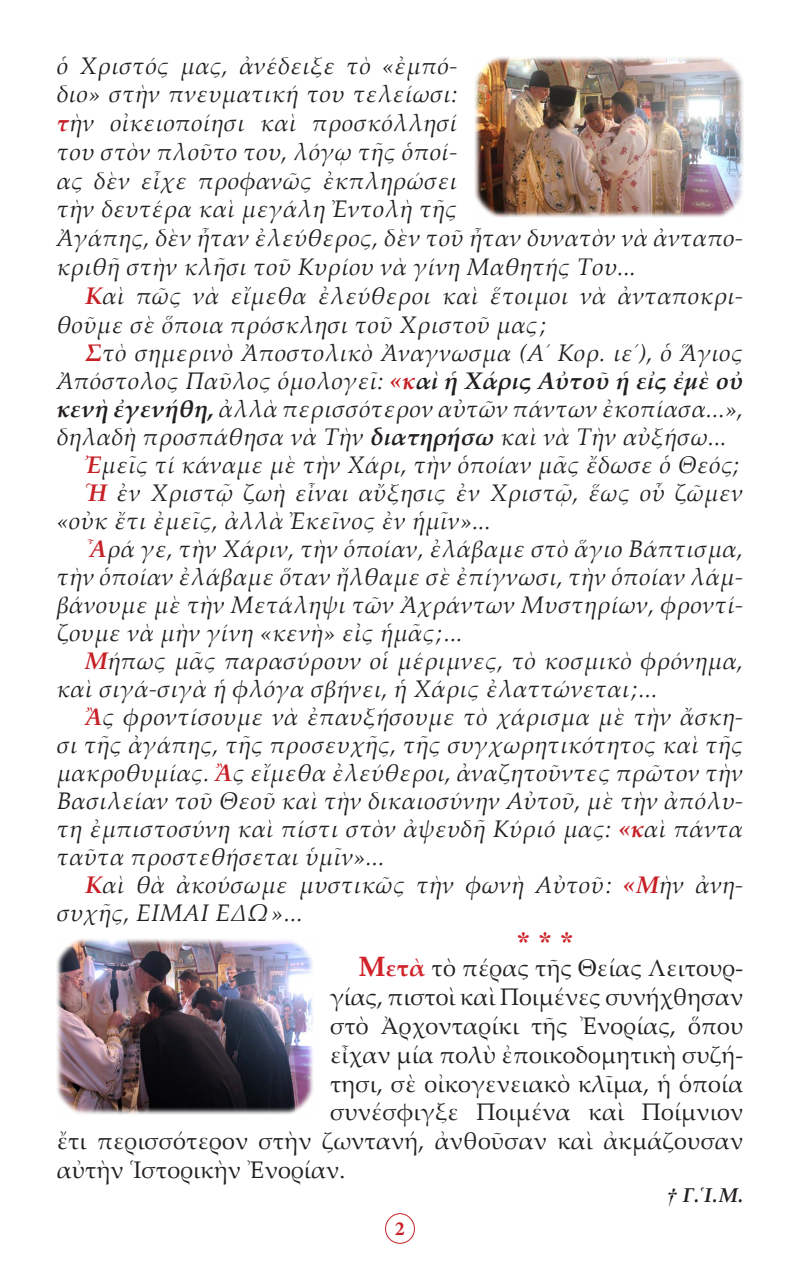
<style>
.page{position:relative;width:800px;height:1270px;background:#fff}
.page>*{position:absolute;margin:0;border:0;box-sizing:border-box;transform-origin:0 0}
.t1{font:28px "CTOS New Times Bold Test 1";color:#d1232a}
.t2{font:italic 24px/28px "Palatino Linotype";letter-spacing:.01em;color:#231f20}
.t3{font:24px/28.8px "Palatino Linotype";letter-spacing:.01em;color:#231f20;text-align:right}
.t4{font:italic 700 20px "Palatino Linotype";color:#231f20}
.t5{font:700 20px "Minion Pro";color:#c62026}
.s1{font-weight:700;color:#c62026}
.s2{font-weight:700}
.s3{font-weight:700;font-size:28px;color:#d1232a}
.s4{font-weight:700;color:#d1232a}
.s5{font-family:"CTOS New Times Bold Italic Test 1";font-weight:400;font-style:normal}
.s6{font-style:normal}
</style>
<div class="page">
<div style="left:385px;top:1213px;width:30px;height:31px;border:1px solid #c62026;border-radius:50%"></div>
<img style="left:474px;top:57px;width:269px;height:161px">
<img style="left:57px;top:939px;width:256px;height:175px">
<p class="t2" style="left:57px;top:51px;width:688px;line-height:28.6px">ὁ Χριστός μας, ἀνέδειξε τὸ «ἐμπό-<br>διο» στὴν πνευματική του τελείωσι:<br><span class="s1">τ</span>ὴν οἰκειοποίησι καὶ προσκόλλησί<br>του στὸν πλοῦτο του, λόγῳ τῆς ὁποί-<br>ας δὲν εἶχε προφανῶς ἐκπληρώσει<br>τὴν δευτέρα καὶ μεγάλη Ἐντολὴ τῆς<br>Ἀγάπης, δὲν ἦταν ἐλεύθερος, δὲν τοῦ ἦταν δυνατὸν νὰ ἀνταπο&shy;κριθῆ στὴν κλῆσι τοῦ Κυρίου νὰ γίνη Μαθητής Του...</p>
<p class="t2" style="left:57px;top:280px;width:688px;line-height:28.8px;text-indent:28px"><span class="s1">Κ</span>αὶ πῶς νὰ εἴμεθα ἐλεύθεροι καὶ ἕτοιμοι νὰ ἀνταποκρι&shy;θοῦμε σὲ ὅποια πρόσκλησι τοῦ Χριστοῦ μας;</p>
<p class="t2" style="left:57px;top:338px;width:688px;text-align:justify;text-indent:28px"><span class="s1">Σ</span>τὸ σημερινὸ Ἀποστολικὸ Ἀναγνωσμα (Α´ Κορ. ιε´), ὁ Ἅγιος Ἀπόστολος Παῦλος ὁμολογεῖ: <span class="s1">«κ</span><span class="s2">αὶ ἡ Χάρις Αὐτοῦ ἡ εἰς ἐμὲ οὐ κενὴ ἐγενήθη,</span> ἀλλὰ περισσότερον αὐτῶν πάντων ἐκοπίασα...», δηλαδὴ προσπάθησα νὰ Τὴν <span class="s2">διατηρήσω</span> καὶ νὰ Τὴν αὐξήσω...</p>
<p class="t2" style="left:85px;top:450px;width:656px"><span class="s1">Ἐ</span>μεῖς τί κάναμε μὲ τὴν Χάρι, τὴν ὁποίαν μᾶς ἔδωσε ὁ Θεός;</p>
<p class="t2" style="left:57px;top:478px;width:688px;text-indent:28px"><span class="s1">Ἡ</span> ἐν Χριστῷ ζωὴ εἶναι αὔξησις ἐν Χριστῷ, ἕως οὗ ζῶμεν «οὐκ ἔτι ἐμεῖς, ἀλλὰ Ἐκεῖνος ἐν ἡμῖν»...</p>
<p class="t2" style="left:57px;top:534px;width:688px;text-align:justify;text-indent:28px"><span class="s1">῏Α</span>ρά γε, τὴν Χάριν, τὴν ὁποίαν, ἐλάβαμε στὸ ἅγιο Βάπτισμα, τὴν ὁποίαν ἐλάβαμε ὅταν ἤλθαμε σὲ ἐπίγνωσι, τὴν ὁποίαν λάμ&shy;βάνουμε μὲ τὴν Μετάληψι τῶν Ἀχράντων Μυστηρίων, φροντί&shy;ζουμε νὰ μὴν γίνη «κενὴ» εἰς ἡμᾶς;...</p>
<p class="t2" style="left:57px;top:646px;width:688px;text-indent:28px"><span class="s1">Μ</span>ήπως μᾶς παρασύρουν οἱ μέριμνες, τὸ κοσμικὸ φρόνημα, καὶ σιγά-σιγὰ ἡ φλόγα σβήνει, ἡ Χάρις ἐλαττώνεται;...</p>
<p class="t2" style="left:57px;top:702px;width:688px;text-align:justify;text-indent:28px"><span class="s1">Ἂ</span>ς φροντίσουμε νὰ ἐπαυξήσουμε τὸ χάρισμα μὲ τὴν ἄσκη&shy;σι τῆς ἀγάπης, τῆς προσευχῆς, τῆς συγχωρητικότητος καὶ τῆς μακροθυμίας. <span class="s1">Ἂ</span>ς εἴμεθα ἐλεύθεροι, ἀναζητοῦντες πρῶτον τὴν Βασιλείαν τοῦ Θεοῦ καὶ τὴν δικαιοσύνην Αὐτοῦ, μὲ τὴν ἀπόλυ&shy;τη ἐμπιστοσύνη καὶ πίστι στὸν ἀψευδῆ Κύριό μας: <span class="s1">«κ</span>αὶ πάντα ταῦτα προστεθήσεται ὑμῖν»...</p>
<p class="t2" style="left:57px;top:870px;width:688px;text-indent:28px"><span class="s1">Κ</span>αὶ θὰ ἀκούσωμε μυστικῶς τὴν φωνὴ Αὐτοῦ: <span class="s1">«Μ</span>ὴν ἀνη&shy;συχῆς, ΕΙΜΑΙ ΕΔΩ»...</p>
<p class="t1" style="left:517px;top:926px;width:59px">* * *</p>
<p class="t3" style="left:330px;top:953px;width:415px"><span class="s3">Μ</span><span class="s4">ετὰ</span> τὸ πέρας τῆς Θείας Λειτουρ&shy;γίας, πιστοὶ καὶ Ποιμένες συνήχθησαν</p>
<p class="t3" style="left:330px;top:1010px;width:415px">στὸ Ἀρχονταρίκι τῆς Ἐνορίας, ὅπου</p>
<p class="t3" style="left:330px;top:1039px;width:415px">εἶχαν μία πολὺ ἐποικοδομητικὴ συζή-</p>
<p class="t3" style="left:330px;top:1068px;width:415px">τησι, σὲ οἰκογενειακὸ κλῖμα, ἡ ὁποία</p>
<p class="t3" style="left:330px;top:1097px;width:415px">συνέσφιγξε Ποιμένα καὶ Ποίμνιον</p>
<p class="t3" style="left:57px;top:1126px;width:688px">ἔτι περισσότερον στὴν ζωντανή, ἀνθοῦσαν καὶ ἀκμάζουσαν</p>
<p class="t3" style="left:57px;top:1154px;width:290px">αὐτὴν Ἱστορικὴν Ἐνορίαν.</p>
<p class="t4" style="left:667px;top:1181px;width:78px"><span class="s5">†</span> Γ.<span class="s6">῾</span>Ι.Μ.</p>
<p class="t5" style="left:395px;top:1215px;width:11px">2</p>
</div>
